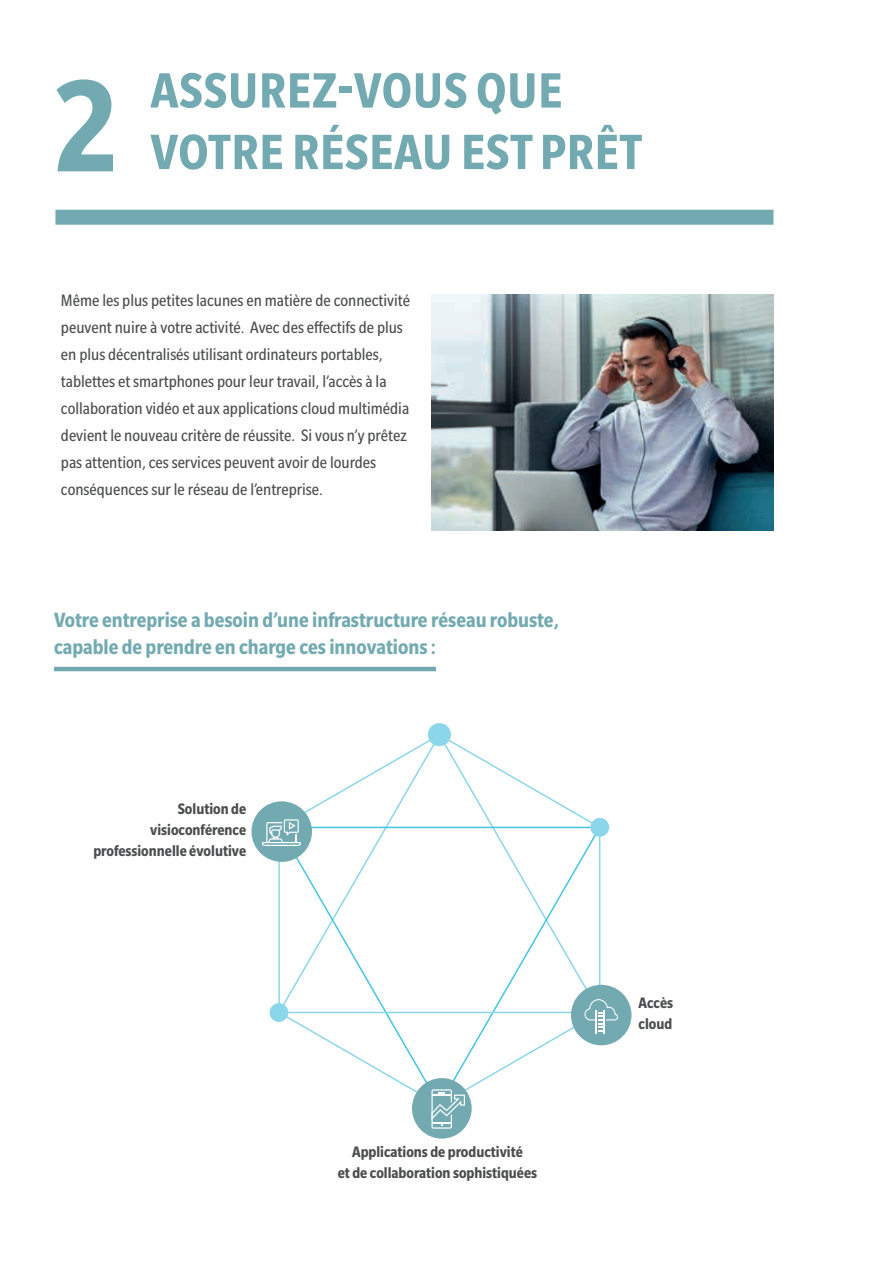
<style>
.page{position:relative;width:893px;height:1263px;background:#fff}
.page>*{position:absolute;margin:0;border:0;box-sizing:border-box;transform-origin:0 0}
.t1{font:700 condensed 142.5px "Slate Pro";color:#73aab1}
.t2{font:700 condensed 54px "Slate Pro";letter-spacing:.015em;color:#73aab1}
.t3{font:700 condensed 22.5px/27px "Slate Pro";color:#73aab1}
.t4{font:condensed 18px/27px "Slate Pro";color:#4b4c4d}
.t5{font:700 condensed 16.5px/21px "Slate Pro";color:#4b4c4d;text-align:right}
</style>
<div class="page">
<img style="left:431px;top:294px;width:342px;height:236px">
<div style="left:55px;top:210px;width:718px;height:15px;background:#73aab1"></div>
<svg style="left:297px;top:734px;width:295px;height:91px"></svg>
<svg style="left:278px;top:825px;width:324px;height:278px"></svg>
<hr style="left:279px;top:1012px;width:321px;height:1px;background:#8cd6ea">
<div style="left:270px;top:1003px;width:18px;height:19px;background:#8cd6ea;border-radius:50%"></div>
<div style="left:571px;top:985px;width:60px;height:60px;background:#73aab1;border-radius:50%"></div>
<div style="left:428px;top:723px;width:23px;height:23px;background:#8cd6ea;border-radius:50%"></div>
<div style="left:251px;top:801px;width:61px;height:61px;background:#73aab1;border-radius:50%"></div>
<div style="left:590px;top:818px;width:19px;height:19px;background:#8cd6ea;border-radius:50%"></div>
<div style="left:412px;top:1078px;width:60px;height:61px;background:#73aab1;border-radius:50%"></div>
<hr style="left:54px;top:667px;width:382px;height:4px;background:#73aab1">
<svg style="left:431px;top:1089px;width:34px;height:39px"></svg>
<svg style="left:584px;top:999px;width:34px;height:35px"></svg>
<svg style="left:262px;top:819px;width:39px;height:27px"></svg>
<h1 class="t1" style="left:54px;top:51px;width:67px">2</h1>
<h2 class="t2" style="left:150px;top:62px;width:413px">ASSUREZ-VOUS QUE</h2>
<h2 class="t2" style="left:150px;top:123px;width:493px">VOTRE RÉSEAU EST PRÊT</h2>
<p class="t4" style="left:61px;top:287px;width:351px">Même les plus petites lacunes en matière de connectivité peuvent nuire à votre activité. Avec des effectifs de plus en plus décentralisés utilisant ordinateurs portables, tablettes et smartphones pour leur travail, l’accès à la collaboration vidéo et aux applications cloud multimédia devient le nouveau critère de réussite. Si vous n’y prêtez pas attention, ces services peuvent avoir de lourdes conséquences sur le réseau de l’entreprise.</p>
<p class="t3" style="left:54px;top:606px;width:506px">Votre entreprise a besoin d’une infrastructure réseau robuste, capable de prendre en charge ces innovations :</p>
<p class="t5" style="left:93px;top:798px;width:154px">Solution de visioconférence professionnelle évolutive</p>
<p class="t5" style="left:338px;top:1141px;width:201px;text-align:center">Applications de productivité<br>et de collaboration sophistiquées</p>
<p class="t5" style="left:638px;top:993px;width:36px;text-align:left">Accès cloud</p>
</div>
